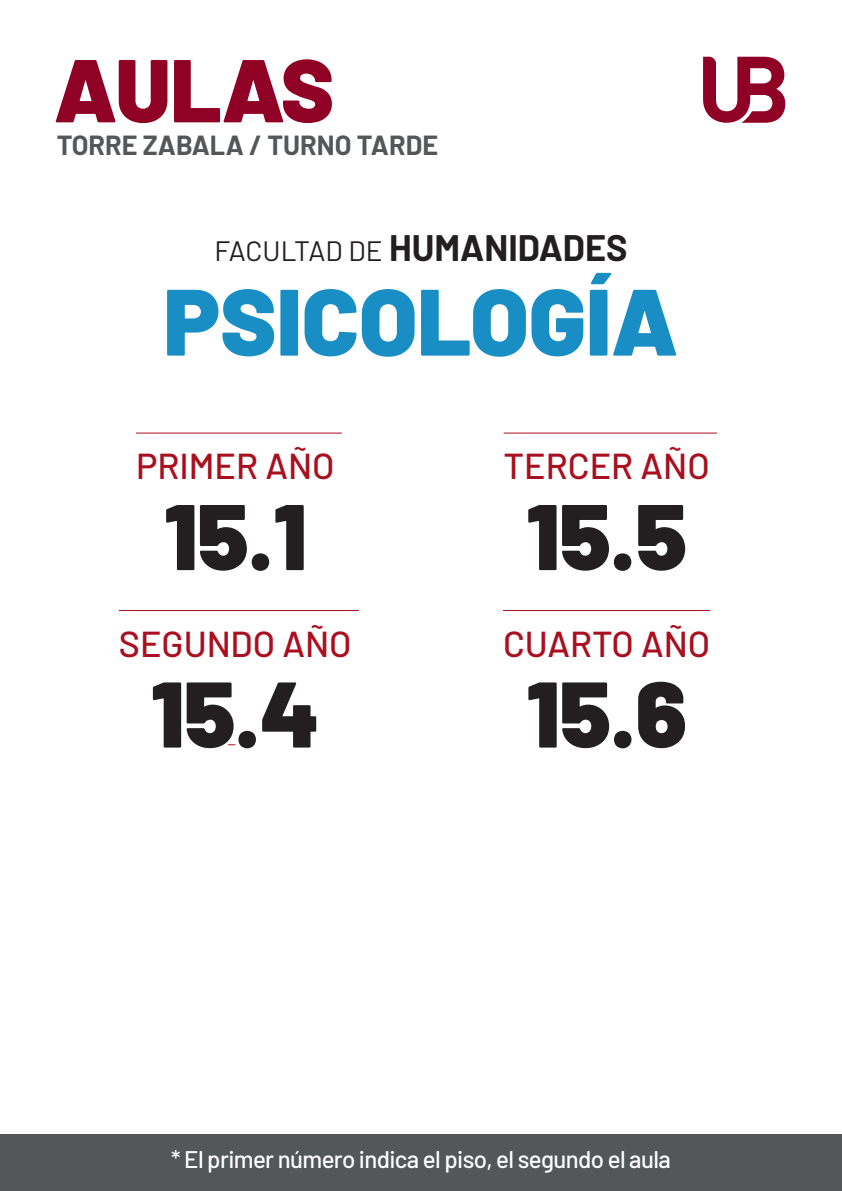
<style>
.page{position:relative;width:842px;height:1191px;background:#fff}
.page>*{position:absolute;margin:0;border:0;box-sizing:border-box;transform-origin:0 0}
.t1{font:900 94px "Barlow";color:#188ec5}
.t2{font:900 93px "Barlow";color:#231f20}
.t3{font:900 89px "Barlow";letter-spacing:-.01em;color:#900126}
.t4{font:500 36px "Barlow";color:#a90f1e}
.t5{font:700 36px "Barlow";color:#231f20}
.t6{font:700 27px "Barlow";color:#545758}
.t7{font:500 24px "Barlow";letter-spacing:-.025em;color:#fff}
.s1{font-weight:400;font-size:28px}
</style>
<div class="page">
<div style="left:0;top:1134px;width:842px;height:57px;background:#545758"></div>
<svg style="left:703px;top:57px;width:82px;height:66px"></svg>
<hr style="left:136px;top:433px;width:206px;height:1px;background:#a90f1e">
<hr style="left:119px;top:610px;width:240px;height:1px;background:#a90f1e">
<hr style="left:504px;top:433px;width:213px;height:1px;background:#a90f1e">
<hr style="left:503px;top:610px;width:207px;height:1px;background:#a90f1e">
<h3 class="t3" style="left:54px;top:23px;width:282px">AULAS</h3>
<p class="t6" style="left:57px;top:126px;width:383px">TORRE ZABALA / TURNO TARDE</p>
<h3 class="t5" style="left:214px;top:222px;width:415px"><span class="s1">FACULTAD DE</span> HUMANIDADES</h3>
<h1 class="t1" style="left:164px;top:251px;width:516px">PSICOLOGÍA</h1>
<h3 class="t4" style="left:136px;top:440px;width:200px">PRIMER AÑO</h3>
<h2 class="t2" style="left:164px;top:466px;width:144px">15.1</h2>
<h3 class="t4" style="left:119px;top:617px;width:234px">SEGUNDO AÑO</h3>
<h2 class="t2" style="left:151px;top:644px;width:170px">15.4</h2>
<h3 class="t4" style="left:504px;top:440px;width:208px">TERCER AÑO</h3>
<h2 class="t2" style="left:526px;top:466px;width:162px">15.5</h2>
<h3 class="t4" style="left:503px;top:617px;width:209px">CUARTO AÑO</h3>
<h2 class="t2" style="left:526px;top:644px;width:162px">15.6</h2>
<p class="t7" style="left:171px;top:1142px;width:501px">* El primer número indica el piso, el segundo el aula</p>
</div>
